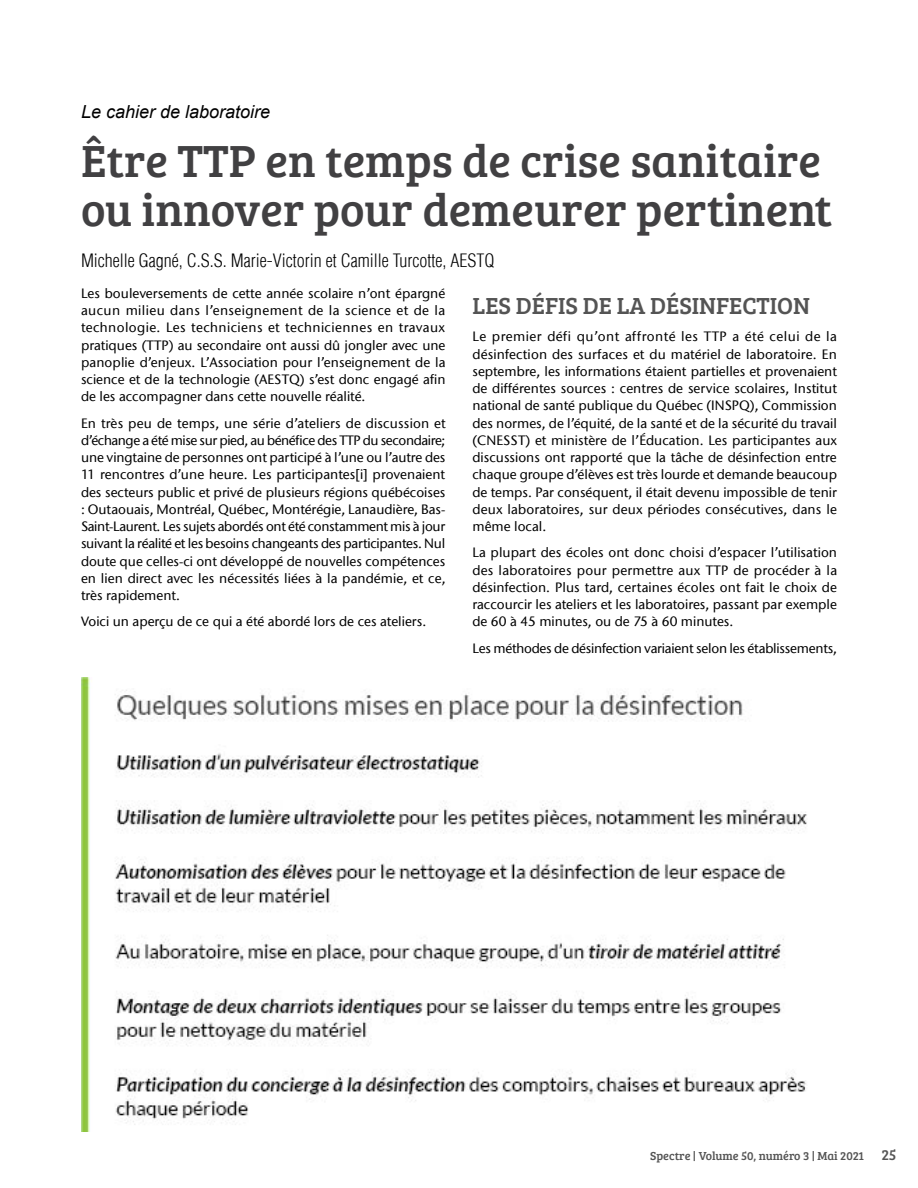
<style>
.page{position:relative;width:918px;height:1188px;background:#fff}
.page>*{position:absolute;margin:0;border:0;box-sizing:border-box;transform-origin:0 0}
.t1{font:46.5px/49.5px "Bree Serif";color:#414042}
.t2{font:24px "Bree Serif";color:#545454}
.t3{font:300 condensed 18px "Helvetica LT";color:#000}
.t4{font:italic 18px "Arial";color:#000}
.t5{font:500 13.5px/17.2px "Stone Sans ITC";color:#000;text-align:justify}
.t6{font:12px "Bree Serif";color:#545454}
.s1{font-size:15px}
</style>
<div class="page">
<img style="left:81px;top:678px;width:726px;height:454px">
<h3 class="t4" style="left:81px;top:100px;width:191px">Le cahier de laboratoire</h3>
<h1 class="t1" style="left:81px;top:133px;width:752px">Être TTP en temps de crise sanitaire ou innover pour demeurer pertinent</h1>
<h3 class="t3" style="left:81px;top:250px;width:415px">Michelle Gagné, C.S.S. Marie-Victorin et Camille Turcotte, AESTQ</h3>
<p class="t5" style="left:81px;top:284px;width:366px">Les bouleversements de cette année scolaire n’ont épargné aucun milieu dans l’enseignement de la science et de la technologie. Les techniciens et techniciennes en travaux pratiques (TTP) au secondaire ont aussi dû jongler avec une panoplie d’enjeux. L’Association pour l’enseignement de la science et de la technologie (AESTQ) s’est donc engagé afin de les accompagner dans cette nouvelle réalité.</p>
<p class="t5" style="left:81px;top:414px;width:366px">En très peu de temps, une série d’ateliers de discussion et d’échange a été mise sur pied, au bénéfice des TTP du secondaire; une vingtaine de personnes ont participé à l’une ou l’autre des 11 rencontres d’une heure. Les participantes[i] provenaient des secteurs public et privé de plusieurs régions québécoises : Outaouais, Montréal, Québec, Montérégie, Lanaudière, Bas-Saint-Laurent. Les sujets abordés ont été constamment mis à jour suivant la réalité et les besoins changeants des participantes. Nul doute que celles-ci ont développé de nouvelles compétences en lien direct avec les nécessités liées à la pandémie, et ce, très rapidement.</p>
<p class="t5" style="left:81px;top:613px;width:347px">Voici un aperçu de ce qui a été abordé lors de ces ateliers.</p>
<h2 class="t2" style="left:472px;top:288px;width:339px">LES DÉFIS DE LA DÉSINFECTION</h2>
<p class="t5" style="left:472px;top:328px;width:366px">Le premier défi qu’ont affronté les TTP a été celui de la désinfection des surfaces et du matériel de laboratoire. En septembre, les informations étaient partielles et provenaient de différentes sources : centres de service scolaires, Institut national de santé publique du Québec (INSPQ), Commission des normes, de l’équité, de la santé et de la sécurité du travail (CNESST) et ministère de l’Éducation. Les participantes aux discussions ont rapporté que la tâche de désinfection entre chaque groupe d’élèves est très lourde et demande beaucoup de temps. Par conséquent, il était devenu impossible de tenir deux laboratoires, sur deux périodes consécutives, dans le même local.</p>
<p class="t5" style="left:472px;top:544px;width:366px">La plupart des écoles ont donc choisi d’espacer l’utilisation des laboratoires pour permettre aux TTP de procéder à la désinfection. Plus tard, certaines écoles ont fait le choix de raccourcir les ateliers et les laboratoires, passant par exemple de 60 à 45 minutes, ou de 75 à 60 minutes.</p>
<p class="t5" style="left:472px;top:639px;width:366px">Les méthodes de désinfection variaient selon les établissements,</p>
<p class="t6" style="left:650px;top:1147px;width:248px">Spectre | Volume 50, numéro 3 | Mai 2021 <span class="s1">25</span></p>
</div>
